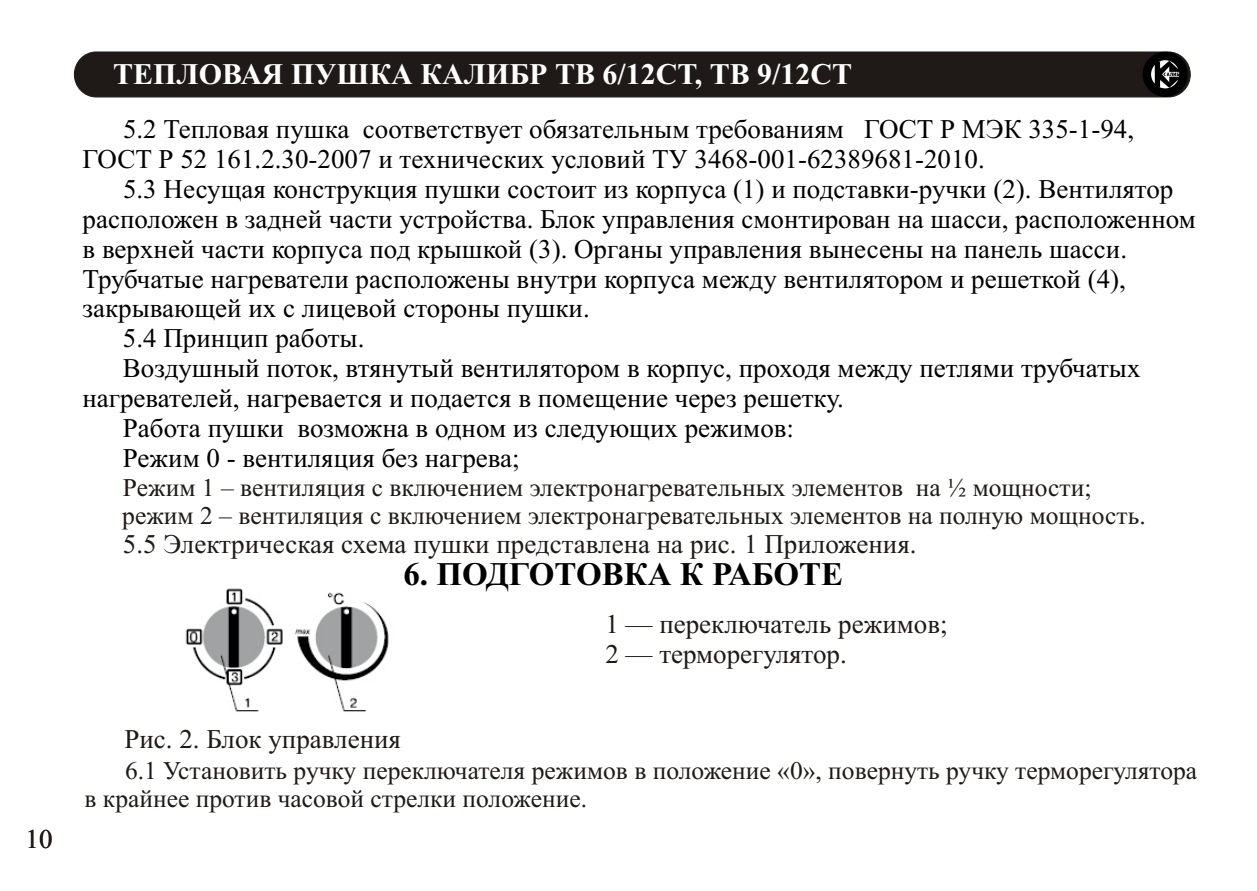
<style>
.page{position:relative;width:1257px;height:891px;background:#fff}
.page>*{position:absolute;margin:0;border:0;box-sizing:border-box;transform-origin:0 0}
.t1{font:700 33px "Times New Roman";color:#000}
.t2{font:700 30px "Times New Roman";color:#fff}
.t3{font:27px/30px "Times New Roman";color:#000}
.t4{font:27px/30px "Times New Roman";color:#1f1a17}
.t5{font:25.5px/28.2px "Times New Roman";color:#1f1a17}
</style>
<div class="page">
<img style="left:185px;top:588px;width:204px;height:124px">
<div style="left:74px;top:52px;width:1117px;height:45px;background:#1f1a17;border:1px solid #1f1a17;border-radius:22px"></div>
<div style="left:1143px;top:52px;width:45px;height:45px;border:9px solid #000;border-radius:50%"></div>
<svg style="left:1153px;top:61px;width:29px;height:27px"></svg>
<p class="t4" style="left:26px;top:826px;width:28px">10</p>
<p class="t2" style="left:113px;top:64px;width:741px">ТЕПЛОВАЯ ПУШКА КАЛИБР ТВ 6/12СТ, ТВ 9/12СТ</p>
<p class="t3" style="left:83px;top:117px;width:1053px;text-indent:40px">5.2 Тепловая пушка соответствует обязательным требованиям ГОСТ Р МЭК 335-1-94,<br>ГОСТ Р 52 161.2.30-2007 и технических условий ТУ 3468-001-62389681-2010.</p>
<p class="t3" style="left:123px;top:176px;width:1052px">5.3 Несущая конструкция пушки состоит из корпуса (1) и подставки-ручки (2). Вентилятор</p>
<p class="t3" style="left:83px;top:206px;width:1115px">расположен в задней части устройства. Блок управления смонтирован на шасси, расположенном</p>
<p class="t3" style="left:83px;top:236px;width:1046px">в верхней части корпуса под крышкой (3). Органы управления вынесены на панель шасси.</p>
<p class="t3" style="left:83px;top:266px;width:1045px">Трубчатые нагреватели расположены внутри корпуса между вентилятором и решеткой (4),</p>
<p class="t3" style="left:83px;top:296px;width:509px">закрывающей их с лицевой стороны пушки.</p>
<p class="t3" style="left:123px;top:326px;width:243px">5.4 Принцип работы.</p>
<p class="t3" style="left:123px;top:356px;width:1019px">Воздушный поток, втянутый вентилятором в корпус, проходя между петлями трубчатых</p>
<p class="t3" style="left:83px;top:386px;width:763px">нагревателей, нагревается и подается в помещение через решетку.</p>
<p class="t3" style="left:123px;top:416px;width:673px">Работа пушки возможна в одном из следующих режимов:</p>
<p class="t3" style="left:123px;top:446px;width:398px">Режим 0 - вентиляция без нагрева;</p>
<p class="t5" style="left:122px;top:475px;width:1025px">Режим 1 – вентиляция с включением электронагревательных элементов на ½ мощности; режим 2 – вентиляция с включением электронагревательных элементов на полную мощность.</p>
<p class="t4" style="left:123px;top:532px;width:795px">5.5 Электрическая схема пушки представлена на рис. 1 Приложения.</p>
<p class="t1" style="left:403px;top:563px;width:441px">6. ПОДГОТОВКА К РАБОТЕ</p>
<p class="t4" style="left:605px;top:611px;width:344px">1 — переключатель режимов;<br>2 — терморегулятор.</p>
<p class="t4" style="left:125px;top:727px;width:278px">Рис. 2. Блок управления</p>
<p class="t5" style="left:85px;top:759px;width:1114px;text-indent:40px">6.1 Установить ручку переключателя режимов в положение «0», повернуть ручку терморегулятора в крайнее против часовой стрелки положение.</p>
</div>
